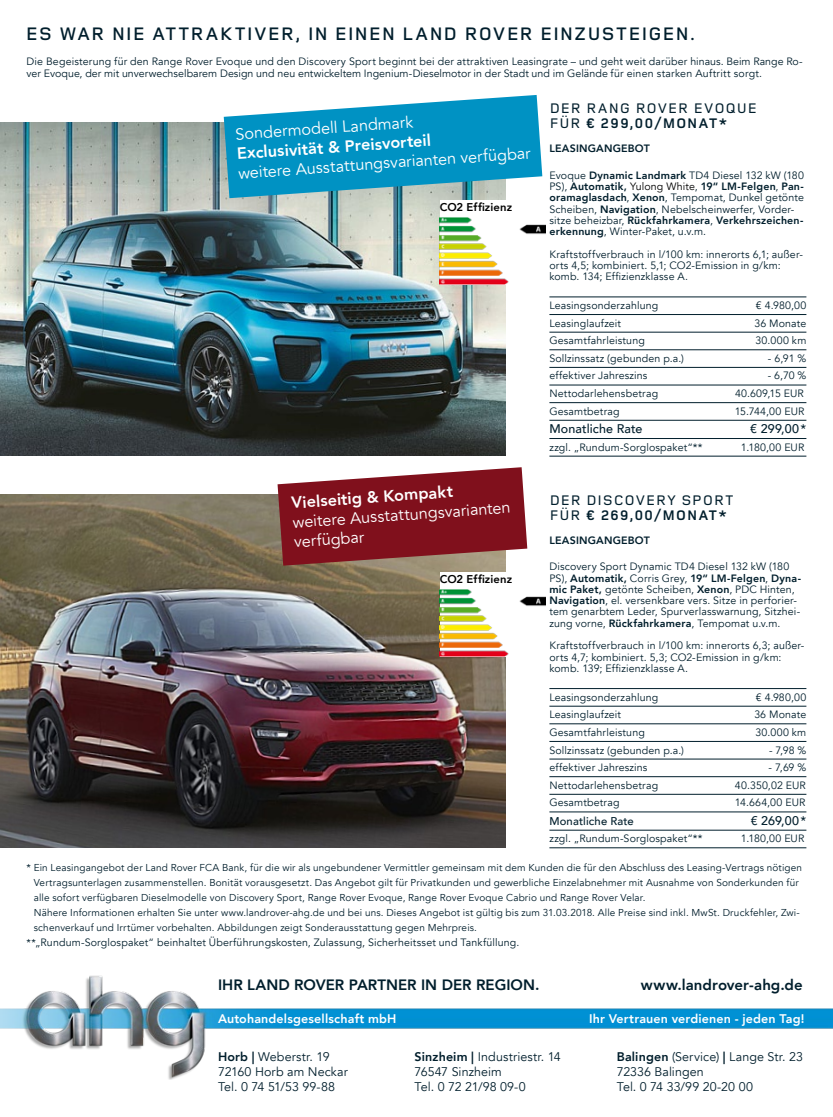
<style>
.page{position:relative;width:833px;height:1117px;background:#fff}
.page>*{position:absolute;margin:0;border:0;box-sizing:border-box;transform-origin:0 0}
.t1{font:600 18.75px "Land Rover Wide";color:#001e2c}
.t2{font:16.25px/19.5px "Avenir LT Com";color:#fff}
.t3{font:800 16.25px "Avenir LT Com";color:#fff}
.t4{font:800 15px "Avenir LT Com";color:#001e2c}
.t5{font:500 14.38px/15px "Land Rover Wide";letter-spacing:.005em;color:#001e2c}
.t6{font:12.5px/15px "Avenir LT Com";letter-spacing:.005em;color:#001e2c}
.t7{font:800 12.5px "Avenir LT Com";letter-spacing:.01em;color:#fff}
.t8{font:500 12.5px "Avenir LT Com";letter-spacing:.01em;color:#001e2c}
.t9{font:800 11.25px "Avenir LT Com";letter-spacing:.01em;color:#000}
.t10{font:500 11.25px "Avenir LT Com";letter-spacing:.015em;color:#001e2c}
.t11{font:10.62px/11.2px "Avenir LT Com";letter-spacing:.015em;color:#001e2c}
.t12{font:800 10.62px "Avenir LT Com";letter-spacing:.01em;color:#001e2c}
.t13{font:10px/15px "Avenir LT Com";letter-spacing:.015em;color:#001e2c}
.s1{font-weight:700}
.s2{font-weight:800}
.s3{color:#000}
.s4{font-size:10px}
</style>
<div class="page">
<img style="left:0;top:122px;width:505px;height:333px">
<hr style="left:549px;top:296px;width:257px;height:1px;background:#001e2c">
<hr style="left:549px;top:314px;width:257px;height:1px;background:#001e2c">
<hr style="left:549px;top:332px;width:257px;height:1px;background:#001e2c">
<hr style="left:549px;top:349px;width:257px;height:1px;background:#001e2c">
<hr style="left:549px;top:367px;width:257px;height:1px;background:#001e2c">
<hr style="left:549px;top:385px;width:257px;height:1px;background:#001e2c">
<hr style="left:549px;top:402px;width:257px;height:1px;background:#001e2c">
<hr style="left:549px;top:420px;width:257px;height:1px;background:#001e2c">
<hr style="left:549px;top:438px;width:257px;height:1px;background:#001e2c">
<hr style="left:549px;top:456px;width:257px;height:1px;background:#001e2c">
<img style="left:0;top:494px;width:505px;height:353px">
<hr style="left:549px;top:688px;width:257px;height:1px;background:#001e2c">
<hr style="left:549px;top:705px;width:257px;height:1px;background:#001e2c">
<hr style="left:549px;top:723px;width:257px;height:1px;background:#001e2c">
<hr style="left:549px;top:741px;width:257px;height:1px;background:#001e2c">
<hr style="left:549px;top:758px;width:257px;height:1px;background:#001e2c">
<hr style="left:549px;top:776px;width:257px;height:1px;background:#001e2c">
<hr style="left:549px;top:793px;width:257px;height:1px;background:#001e2c">
<hr style="left:549px;top:811px;width:257px;height:1px;background:#001e2c">
<hr style="left:549px;top:829px;width:257px;height:1px;background:#001e2c">
<hr style="left:549px;top:847px;width:257px;height:1px;background:#001e2c">
<img style="left:0;top:975px;width:833px;height:104px">
<svg style="left:224px;top:95px;width:318px;height:103px;background:#30a4c9"></svg>
<svg style="left:277px;top:467px;width:250px;height:98px;background:#8f333b"></svg>
<div style="left:439px;top:200px;width:106px;height:85px;background:#fff"></div>
<img style="left:439px;top:216px;width:106px;height:69px">
<div style="left:439px;top:571px;width:106px;height:85px;background:#fff"></div>
<img style="left:439px;top:588px;width:106px;height:68px">
<h1 class="t1" style="left:25px;top:21px;width:672px">ES WAR NIE ATTRAKTIVER, IN EINEN LAND ROVER EINZUSTEIGEN.</h1>
<p class="t11" style="left:27px;top:55px;width:777px;line-height:12.5px">Die Begeisterung für den Range Rover Evoque und den Discovery Sport beginnt bei der attraktiven Leasingrate – und geht weit darüber hinaus. Beim Range Ro&shy;ver Evoque, der mit unverwechselbarem Design und neu entwickeltem Ingenium-Dieselmotor in der Stadt und im Gelände für einen starken Auftritt sorgt.</p>
<h3 class="t5" style="left:549px;top:100px;width:206px">DER RANG ROVER EVOQUE<br>FÜR <span class="s1">€ 299,00/MONAT*</span></h3>
<p class="t12" style="left:549px;top:142px;width:14px">LEASINGANGE</p>
<p class="t12" style="left:628px;top:142px;width:16px">BOT</p>
<p class="t11" style="left:549px;top:170px;width:256px">Evoque <span class="s2">Dynamic Landmark</span> TD4 Diesel 132 kW (180<br>PS), <span class="s2">Automatik,</span> <span class="s3">Yulong White</span>, <span class="s2">19“ LM -Felgen</span>, <span class="s2">Pan&shy;oramaglasdach</span>, <span class="s2">Xenon</span>, Tempomat, Dunkel getönte Scheiben, <span class="s2">Navigation</span>, Nebelscheinwerfer, Vorder&shy;sitze beheizbar, <span class="s2">Rückfahrkamera</span>, <span class="s2">Verkehrszeichen&shy;erkennung</span>, Winter-Paket, u.v.m.</p>
<p class="t11" style="left:549px;top:248px;width:255px">Kraftstoffverbrauch in l/100 km: innerorts 6,1; außer&shy;orts 4,5; kombiniert. 5,1; CO2-Emission in g/km: komb. 134; Effizienzklasse A.</p>
<p class="t11" style="left:549px;top:300px;width:110px">Leasingsonderzahlung</p>
<p class="t11" style="left:756px;top:300px;width:52px">€ 4.980,00</p>
<p class="t11" style="left:549px;top:317px;width:73px">Leasinglaufzeit</p>
<p class="t11" style="left:754px;top:317px;width:54px">36 Monate</p>
<p class="t11" style="left:549px;top:335px;width:97px">Gesamtfahrleistung</p>
<p class="t11" style="left:755px;top:335px;width:52px">30.000 km</p>
<p class="t11" style="left:549px;top:353px;width:136px">Sollzinssatz (gebunden p.a.)</p>
<p class="t11" style="left:768px;top:353px;width:40px">- 6,91 %</p>
<p class="t11" style="left:549px;top:370px;width:100px">effektiver Jahreszins</p>
<p class="t11" style="left:767px;top:370px;width:40px">- 6,70 %</p>
<p class="t11" style="left:549px;top:388px;width:110px">Nettodarlehensbetrag</p>
<p class="t11" style="left:735px;top:388px;width:70px">40.609,15 EUR</p>
<p class="t11" style="left:549px;top:405px;width:72px">Gesamtbetrag</p>
<p class="t11" style="left:735px;top:405px;width:71px">15.744,00 EUR</p>
<p class="t8" style="left:549px;top:421px;width:95px">Monatliche Rate</p>
<p class="t8" style="left:750px;top:421px;width:58px">€ 299,00*</p>
<p class="t11" style="left:549px;top:441px;width:155px">zzgl. „Rundum-Sorglospaket“**</p>
<p class="t11" style="left:741px;top:441px;width:65px">1.180,00 EUR</p>
<h2 class="t2" style="left:235px;top:125px;width:180px;rotate:-4deg">Sondermodell Landmark</h2>
<h2 class="t3" style="left:236px;top:144px;width:196px;rotate:-4deg">Exclusivität &amp; Preisvorteil</h2>
<h2 class="t2" style="left:238px;top:163px;width:294px;rotate:-4deg">weitere Ausstattungsvarianten verfügbar</h2>
<p class="t9" style="left:440px;top:200px;width:74px">CO2 Effizienz</p>
<h2 class="t3" style="left:291px;top:493px;width:166px;rotate:-4deg">Vielseitig &amp; Kompakt</h2>
<h2 class="t2" style="left:292px;top:512px;width:220px;rotate:-4deg">weitere Ausstattungsvarianten verfügbar</h2>
<p class="t9" style="left:440px;top:572px;width:74px">CO2 Effizienz</p>
<h3 class="t5" style="left:549px;top:491px;width:186px">DER DISCOVERY SPORT<br>FÜR <span class="s1">€ 269,00/MONAT*</span></h3>
<p class="t12" style="left:549px;top:534px;width:14px">LEASINGANGE</p>
<p class="t12" style="left:628px;top:534px;width:16px">BOT</p>
<p class="t11" style="left:549px;top:561px;width:253px">Discovery Sport Dynamic TD4 Diesel 132 kW (180<br>PS), <span class="s2">Automatik,</span> Corris Grey, <span class="s2">19“ LM -Felgen</span>, <span class="s2">Dyna&shy;mic Paket,</span> getönte Scheiben, <span class="s2">Xenon</span>, PDC Hinten, <span class="s2">Navigation</span>, el. versenkbare vers. Sitze in perforier&shy;tem genarbtem Leder, Spurverlasswarnung, Sitzhei&shy;zung vorne, <span class="s2">Rückfahrkamera</span>, Tempomat u.v.m.</p>
<p class="t11" style="left:549px;top:640px;width:256px">Kraftstoffverbrauch in l/100 km: innerorts 6,3; außer&shy;orts 4,7; kombiniert. 5,3; CO2-Emission in g/km: komb. 139; Effizienzklasse A.</p>
<p class="t11" style="left:549px;top:691px;width:110px">Leasingsonderzahlung</p>
<p class="t11" style="left:756px;top:691px;width:52px">€ 4.980,00</p>
<p class="t11" style="left:549px;top:709px;width:73px">Leasinglaufzeit</p>
<p class="t11" style="left:754px;top:709px;width:54px">36 Monate</p>
<p class="t11" style="left:549px;top:726px;width:97px">Gesamtfahrleistung</p>
<p class="t11" style="left:755px;top:726px;width:52px">30.000 km</p>
<p class="t11" style="left:549px;top:744px;width:136px">Sollzinssatz (gebunden p.a.)</p>
<p class="t11" style="left:769px;top:744px;width:39px">- 7,98 %</p>
<p class="t11" style="left:549px;top:761px;width:100px">effektiver Jahreszins</p>
<p class="t11" style="left:768px;top:761px;width:39px">- 7,69 %</p>
<p class="t11" style="left:549px;top:779px;width:110px">Nettodarlehensbetrag</p>
<p class="t11" style="left:735px;top:779px;width:72px">40.350,02 EUR</p>
<p class="t11" style="left:549px;top:797px;width:72px">Gesamtbetrag</p>
<p class="t11" style="left:735px;top:797px;width:72px">14.664,00 EUR</p>
<p class="t10" style="left:549px;top:813px;width:86px">Monatliche Rate</p>
<p class="t8" style="left:750px;top:812px;width:57px">€ 269,00*</p>
<p class="t11" style="left:549px;top:833px;width:155px">zzgl. „Rundum-Sorglospaket“**</p>
<p class="t11" style="left:741px;top:833px;width:65px">1.180,00 EUR</p>
<p class="t13" style="left:34px;top:859px;width:770px;text-indent:-7px">* Ein Leasingangebot der Land Rover FCA Bank, für die wir als ungebundener Vermittler gemeinsam mit dem Kunden die für den Abschluss des Leasing-Vertrags nötigen Vertragsunterlagen zusammenstellen. Bonität vorausgesetzt. Das Angebot gilt für Privatkunden und gewerbliche Einzelabnehmer mit Ausnahme von Sonderkunden für alle sofort verfügbaren Dieselmodelle von Discovery Sport, Range Rover Evoque, Range Rover Evoque Cabrio und Range Rover Velar.<br>Nähere Informationen erhalten Sie unter www.landrover-ahg.de und bei uns. Dieses Angebot ist gü ltig bis zum 31.03.2018. Alle Preise sind inkl. MwSt. Druckfehler, Zwi&shy;schenverkauf und Irrtümer vorbehalten. Abbildungen zeigt Sonderausstattung gegen Mehrpreis.</p>
<p class="t11" style="left:27px;top:936px;width:494px"><span class="s4">**</span>„Rundum-Sorglospaket“ beinhaltet Überführungskosten, Zulassung, Sicherheitsset und Tankfüllung.</p>
<h3 class="t4" style="left:218px;top:975px;width:9px">IHR</h3>
<h3 class="t4" style="left:247px;top:975px;width:21px">LAND</h3>
<h3 class="t4" style="left:294px;top:975px;width:74px">ROVER PARTNER</h3>
<h3 class="t4" style="left:421px;top:975px;width:32px">IN DER</h3>
<h3 class="t4" style="left:476px;top:975px;width:11px">REGION</h3>
<h3 class="t4" style="left:535px;top:975px;width:6px">.</h3>
<h3 class="t4" style="left:641px;top:975px;width:163px">www.landrover-ahg.de</h3>
<p class="t7" style="left:218px;top:1010px;width:195px">Autohandelsgesellschaft mbH</p>
<p class="t7" style="left:589px;top:1010px;width:217px">Ihr Vertrauen verdienen - jeden Tag!</p>
<p class="t6" style="left:218px;top:1048px;width:131px"><span class="s2">H orb |</span> Weberstr. 19<br>72160 Horb am Neckar<br>Tel. 0 74 51/53 99-88</p>
<p class="t6" style="left:414px;top:1048px;width:148px"><span class="s2">Sinzheim |</span> Industriestr. 14<br>76547 Sinzheim<br>Tel. 0 72 21/98 09-0</p>
<p class="t6" style="left:617px;top:1048px;width:188px"><span class="s2">Balingen</span> (Service) <span class="s2">|</span> Lange Str. 23<br>72336 Balingen<br>Tel. 0 74 33/99 20-20 00</p>
</div>
